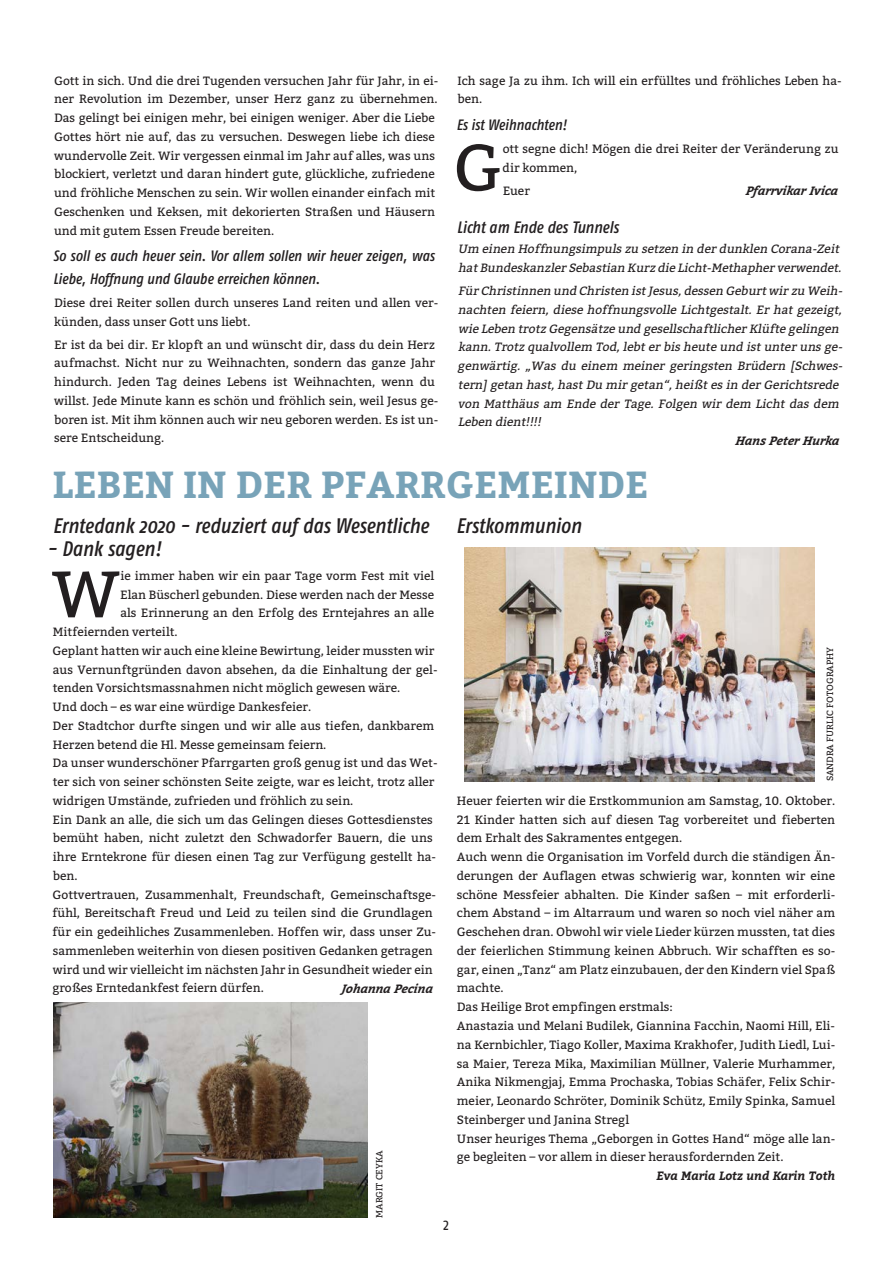
<style>
.page{position:relative;width:894px;height:1264px;background:#fff}
.page>*{position:absolute;margin:0;border:0;box-sizing:border-box;transform-origin:0 0}
.t1{font:65.55px "Bitter";color:#231f20}
.t2{font:700 37.5px "Bitter";color:#78a3b8}
.t3{font:italic 500 21px "Fago Co";color:#231f20}
.t4{font:italic 500 16.5px "Fago Co";letter-spacing:-.005em;color:#231f20}
.t5{font:16.5px "Fago Co Caps";color:#231f20}
.t6{font:italic 500 15px/22.5px "Fago Co";color:#231f20}
.t7{font:12px/18.8px "Bitter";color:#231f20}
.t8{font:italic 12px/18.8px "Bitter";color:#231f20}
.t9{font:italic 700 12px "Bitter";color:#231f20}
.t10{font:9px "Bitter";color:#231f20}
</style>
<div class="page">
<img style="left:464px;top:547px;width:350px;height:234px">
<img style="left:54px;top:1002px;width:313px;height:215px">
<p class="t7" style="left:54px;top:71px;width:386px">Gott in sich. Und die drei Tugenden versuchen Jahr für Jahr, in ei&shy;ner Revolution im Dezember, unser Herz ganz zu übernehmen.<br>Das gelingt bei einigen mehr, bei einigen weniger. Aber die Liebe Gottes hört nie auf, das zu versuchen. Deswegen liebe ich diese wundervolle Zeit. Wir vergessen einmal im Jahr auf alles, was uns blockiert, verletzt und daran hindert gute, glückliche, zufriedene und fröhliche Menschen zu sein. Wir wollen einander einfach mit Geschenken und Keksen, mit dekorierten Straßen und Häusern und mit gutem Essen Freude bereiten.</p>
<p class="t6" style="left:53px;top:245px;width:382px">So soll es auch heuer sein. Vor allem sollen wir heuer zeigen, was<br>Liebe, Hoffnung und Glaube erreichen können.</p>
<p class="t7" style="left:54px;top:293px;width:386px">Diese drei Reiter sollen durch unseres Land reiten und allen ver&shy;künden, dass unser Gott uns liebt.</p>
<p class="t7" style="left:54px;top:335px;width:386px">Er ist da bei dir. Er klopft an und wünscht dir, dass du dein Herz aufmachst. Nicht nur zu Weihnachten, sondern das ganze Jahr hindurch. Jeden Tag deines Lebens ist Weihnachten, wenn du willst. Jede Minute kann es schön und fröhlich sein, weil Jesus ge&shy;boren ist. Mit ihm können auch wir neu geboren werden. Es ist un&shy;sere Entscheidung.</p>
<p class="t7" style="left:457px;top:71px;width:385px">Ich sage Ja zu ihm. Ich will ein erfülltes und fröhliches Leben ha&shy;ben.</p>
<p class="t6" style="left:456px;top:113px;width:111px">Es ist Weihnachten!</p>
<h1 class="t1" style="left:453px;top:129px;width:51px">G</h1>
<p class="t7" style="left:502px;top:140px;width:337px">ott segne dich! Mögen die drei Reiter der Veränderung zu dir kommen,</p>
<p class="t7" style="left:502px;top:181px;width:29px">Euer</p>
<p class="t9" style="left:745px;top:181px;width:97px">PfarrvikarIvica</p>
<h3 class="t4" style="left:457px;top:217px;width:163px">Licht am Ende des Tunnels</h3>
<p class="t8" style="left:457px;top:240px;width:388px">Um einen Hoffnungsimpuls zu setzen in der dunklen Corana-Zeit hat Bundeskanzler Sebastian Kurz die Licht-Methapher verwendet.</p>
<p class="t8" style="left:457px;top:282px;width:388px">Für Christinnen und Christen ist Jesus,dessen Geburt wir zu Weih&shy;nachten feiern, diese hoffnungsvolle Lichtgestalt. Er hat gezeigt, wie Leben trotz Gegensätze und gesellschaftlicher Klüfte gelingen kann. Trotz qualvollem Tod, lebt er bis heute und ist unter uns ge&shy;genwärtig. „Was du einem meiner geringsten Brüdern [Schwes&shy;tern]getan hast,hast Du mir getan“,heißt es in der Gerichtsrede von Matthäus am Ende der Tage. Folgen wir dem Licht das dem Leben dient!!!!</p>
<p class="t9" style="left:735px;top:432px;width:108px">Hans PeterHurka</p>
<h2 class="t2" style="left:53px;top:461px;width:597px">LEBEN IN DER PFARRGEMEINDE</h2>
<h3 class="t3" style="left:53px;top:513px;width:377px">Erntedank 2020 - reduziert auf das Wesentliche</h3>
<h3 class="t3" style="left:47px;top:536px;width:115px">- Dank sagen!</h3>
<h1 class="t1" style="left:52px;top:556px;width:69px">W</h1>
<p class="t7" style="left:120px;top:566px;width:315px">ie immer haben wir ein paar Tage vorm Fest mit viel</p>
<h3 class="t3" style="left:456px;top:513px;width:126px">Erstkommunion</h3>
<p class="t7" style="left:120px;top:585px;width:315px">Elan Büscherl gebunden. Diese werden nach der Messe</p>
<p class="t7" style="left:120px;top:604px;width:315px">als Erinnerung an den Erfolg des Erntejahres an alle</p>
<p class="t7" style="left:53px;top:622px;width:126px">Mitfeiernden verteilt.</p>
<p class="t7" style="left:53px;top:641px;width:383px">Geplant hatten wir auch eine kleine Bewirtung, leider mussten wir</p>
<p class="t7" style="left:53px;top:660px;width:386px">aus Vernunftgründen davon absehen, da die Einhaltung der gel-</p>
<p class="t7" style="left:53px;top:679px;width:349px">tenden Vorsichtsmassnahmen nicht möglich gewesen wäre.</p>
<p class="t7" style="left:52px;top:697px;width:260px">Und doch – es war eine würdige Dankesfeier.</p>
<p class="t7" style="left:53px;top:716px;width:383px">Der Stadtchor durfte singen und wir alle aus tiefen, dankbarem</p>
<p class="t7" style="left:53px;top:735px;width:275px">Herzen betend die Hl. Messe gemeinsam feiern.</p>
<p class="t7" style="left:53px;top:754px;width:386px">Da unser wunderschöner Pfarrgarten groß genug ist und das Wet-</p>
<p class="t7" style="left:53px;top:772px;width:383px">ter sich von seiner schönsten Seite zeigte, war es leicht, trotz aller</p>
<p class="t7" style="left:53px;top:791px;width:302px">widrigen Umstände, zufrieden und fröhlich zu sein.</p>
<p class="t7" style="left:53px;top:810px;width:381px">Ein Dank an alle, die sich um das Gelingen dieses Gottesdienstes</p>
<p class="t7" style="left:53px;top:829px;width:381px">bemüht haben, nicht zuletzt den Schwadorfer Bauern, die uns</p>
<p class="t7" style="left:53px;top:847px;width:385px">ihre Erntekrone für diesen einen Tag zur Verfügung gestellt ha-</p>
<p class="t7" style="left:53px;top:866px;width:26px">ben.</p>
<p class="t7" style="left:53px;top:885px;width:385px">Gottvertrauen, Zusammenhalt, Freundschaft, Gemeinschaftsge-</p>
<p class="t7" style="left:52px;top:904px;width:382px">fühl, Bereitschaft Freud und Leid zu teilen sind die Grundlagen</p>
<p class="t7" style="left:52px;top:922px;width:385px">für ein gedeihliches Zusammenleben. Hoffen wir, dass unser Zu-</p>
<p class="t7" style="left:53px;top:941px;width:381px">sammenleben weiterhin von diesen positiven Gedanken getragen</p>
<p class="t7" style="left:53px;top:960px;width:381px">wird und wir vielleicht im nächsten Jahr in Gesundheit wieder ein</p>
<p class="t7" style="left:52px;top:979px;width:213px">großes Erntedankfest feiern dürfen.</p>
<p class="t9" style="left:341px;top:979px;width:96px">Johanna Pecina</p>
<p class="t10" style="left:824px;top:781px;width:136px;rotate:-90deg">SANDRA FURLIC FOTOGRAPHY</p>
<p class="t7" style="left:457px;top:791px;width:380px">Heuer feierten wir die Erstkommunion am Samstag, 10. Oktober.<br>21 Kinder hatten sich auf diesen Tag vorbereitet und fieberten dem Erhalt des Sakramentes entgegen.<br>Auch wenn die Organisation im Vorfeld durch die ständigen Än&shy;derungen der Auflagen etwas schwierig war, konnten wir eine schöne Messfeier abhalten. Die Kinder saßen – mit erforderli&shy;chem Abstand – im Altarraum und waren so noch viel näher am Geschehen dran. Obwohl wir viele Lieder kürzen mussten, tat dies der feierlichen Stimmung keinen Abbruch. Wir schafften es so&shy;gar, einen „Tanz“ am Platz einzubauen, der den Kindern viel Spaß machte.<br>Das Heilige Brot empfingen erstmals:<br>Anastazia und Melani Budilek, Giannina Facchin, Naomi Hill, Eli&shy;na Kernbichler, Tiago Koller, Maxima Krakhofer, Judith Liedl, Lui&shy;sa Maier, Tereza Mika, Maximilian Müllner, Valerie Murhammer, Anika Nikmengjaj, Emma Prochaska, Tobias Schäfer, Felix Schir&shy;meier, Leonardo Schröter, Dominik Schütz, Emily Spinka, Samuel Steinberger und Janina Stregl<br>Unser heuriges Thema „Geborgen in Gottes Hand“ möge alle lan&shy;ge begleiten – vor allem in dieser herausfordernden Zeit.</p>
<p class="t9" style="left:656px;top:1166px;width:180px">Eva Maria Lotz und Karin Toth</p>
<p class="t10" style="left:374px;top:1217px;width:68px;rotate:-90deg">MARGIT CEYKA</p>
<h3 class="t5" style="left:443px;top:1214px;width:7px">2</h3>
</div>
